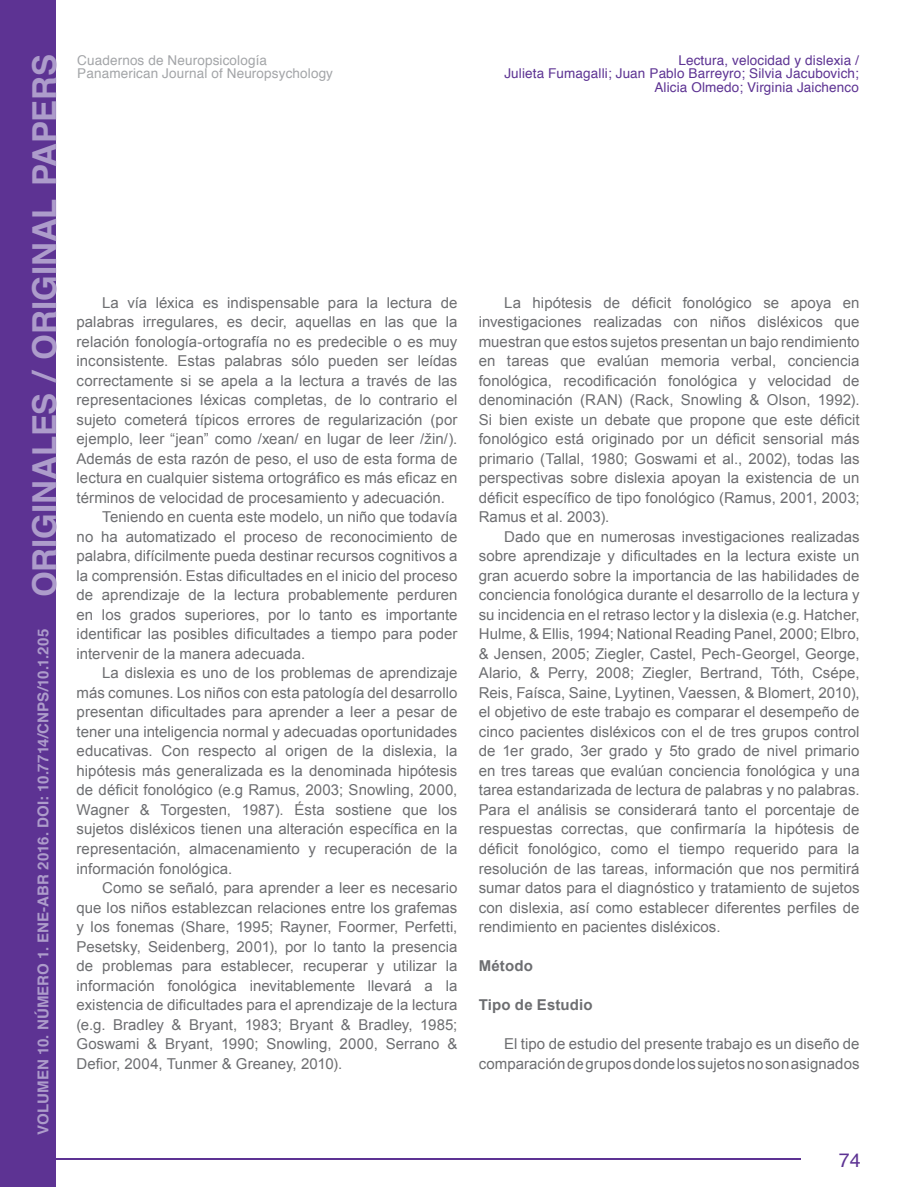
<style>
.page{position:relative;width:915px;height:1187px;background:#fff}
.page>*{position:absolute;margin:0;border:0;box-sizing:border-box;transform-origin:0 0}
.t1{font:19.5px "Helvetica";color:#5d3393}
.t2{font:15px/19.5px "Arial";letter-spacing:.005em;color:#6d6e71;text-align:justify}
.t3{font:700 15px "Helvetica";letter-spacing:.01em;color:#ad9ccb}
.t4{font:700 15px "Arial";letter-spacing:.01em;color:#6d6e71}
.t5{font:13.5px/13.5px "Helvetica";letter-spacing:.01em;color:#5d3393;text-align:right}
.t6{font:13.5px/13.5px "Helvetica";letter-spacing:.01em;color:#a3a5a8}
.s1{font-size:33px}
</style>
<div class="page">
<div style="left:0;top:0;width:55px;height:1186px;background:#5d3393"></div>
<hr style="left:0;top:1157px;width:800px;height:2px;background:#5d3393">
<p class="t3" style="left:31px;top:1134px;width:1081px;rotate:-90deg">VOLUMEN 10. NÚMERO 1. ENE-ABR 2016. DOI: 10.7714/CNPS/10.1.205 <span class="s1">ORIGINALES / ORIGINAL PAPERS</span></p>
<p class="t6" style="left:77px;top:54px;width:257px">Cuadernos de Neuropsicología<br>Panamerican Journal of Neuropsychology</p>
<p class="t2" style="left:102px;top:293px;width:357px">La vía léxica es indispensable para la lectura de</p>
<p class="t2" style="left:77px;top:312px;width:382px">palabras irregulares, es decir, aquellas en las que la</p>
<p class="t2" style="left:77px;top:332px;width:382px">relación fonología-ortografía no es predecible o es muy</p>
<p class="t2" style="left:77px;top:351px;width:382px">inconsistente. Estas palabras sólo pueden ser leídas</p>
<p class="t2" style="left:77px;top:371px;width:382px">correctamente si se apela a la lectura a través de las</p>
<p class="t2" style="left:77px;top:390px;width:382px">representaciones léxicas completas, de lo contrario el</p>
<p class="t2" style="left:77px;top:410px;width:382px">sujeto cometerá típicos errores de regularización (por</p>
<p class="t2" style="left:77px;top:429px;width:382px">ejemplo, leer “jean” como /xean/ en lugar de leer /žin/).</p>
<p class="t2" style="left:77px;top:449px;width:382px">Además de esta razón de peso, el uso de esta forma de</p>
<p class="t2" style="left:77px;top:468px;width:382px">lectura en cualquier sistema ortográfico es más eficaz en</p>
<p class="t2" style="left:77px;top:488px;width:370px">términos de velocidad de procesamiento y adecuación.</p>
<p class="t2" style="left:102px;top:507px;width:357px">Teniendo en cuenta este modelo, un niño que todavía</p>
<p class="t2" style="left:77px;top:527px;width:382px">no ha automatizado el proceso de reconocimiento de</p>
<p class="t2" style="left:77px;top:546px;width:382px">palabra, difícilmente pueda destinar recursos cognitivos a</p>
<p class="t2" style="left:77px;top:566px;width:382px">la comprensión. Estas dificultades en el inicio del proceso</p>
<p class="t2" style="left:77px;top:585px;width:382px">de aprendizaje de la lectura probablemente perduren</p>
<p class="t2" style="left:77px;top:605px;width:382px">en los grados superiores, por lo tanto es importante</p>
<p class="t2" style="left:77px;top:624px;width:382px">identificar las posibles dificultades a tiempo para poder</p>
<p class="t2" style="left:77px;top:644px;width:230px">intervenir de la manera adecuada.</p>
<p class="t2" style="left:102px;top:663px;width:357px">La dislexia es uno de los problemas de aprendizaje</p>
<p class="t2" style="left:77px;top:683px;width:382px">más comunes. Los niños con esta patología del desarrollo</p>
<p class="t2" style="left:77px;top:702px;width:382px">presentan dificultades para aprender a leer a pesar de</p>
<p class="t2" style="left:77px;top:722px;width:382px">tener una inteligencia normal y adecuadas oportunidades</p>
<p class="t2" style="left:77px;top:741px;width:382px">educativas. Con respecto al origen de la dislexia, la</p>
<p class="t2" style="left:77px;top:761px;width:382px">hipótesis más generalizada es la denominada hipótesis</p>
<p class="t2" style="left:77px;top:780px;width:382px">de déficit fonológico (e.g Ramus, 2003; Snowling, 2000,</p>
<p class="t2" style="left:77px;top:800px;width:382px">Wagner &amp; Torgesten, 1987). Ésta sostiene que los</p>
<p class="t2" style="left:77px;top:819px;width:382px">sujetos disléxicos tienen una alteración específica en la</p>
<p class="t2" style="left:77px;top:839px;width:382px">representación, almacenamiento y recuperación de la</p>
<p class="t2" style="left:77px;top:858px;width:157px">información fonológica.</p>
<p class="t2" style="left:102px;top:878px;width:357px">Como se señaló, para aprender a leer es necesario</p>
<p class="t2" style="left:77px;top:897px;width:382px">que los niños establezcan relaciones entre los grafemas</p>
<p class="t2" style="left:77px;top:917px;width:382px">y los fonemas (Share, 1995; Rayner, Foormer, Perfetti,</p>
<p class="t2" style="left:77px;top:936px;width:382px">Pesetsky, Seidenberg, 2001), por lo tanto la presencia</p>
<p class="t2" style="left:77px;top:956px;width:382px">de problemas para establecer, recuperar y utilizar la</p>
<p class="t2" style="left:77px;top:975px;width:382px">información fonológica inevitablemente llevará a la</p>
<p class="t2" style="left:77px;top:995px;width:382px">existencia de dificultades para el aprendizaje de la lectura</p>
<p class="t2" style="left:77px;top:1014px;width:382px">(e.g. Bradley &amp; Bryant, 1983; Bryant &amp; Bradley, 1985;</p>
<p class="t2" style="left:77px;top:1034px;width:382px">Goswami &amp; Bryant, 1990; Snowling, 2000, Serrano &amp;</p>
<p class="t2" style="left:77px;top:1053px;width:267px">Defior, 2004, Tunmer &amp; Greaney, 2010).</p>
<p class="t5" style="left:504px;top:54px;width:356px">Lectura, velocidad y dislexia /<br>Julieta Fumagalli; Juan Pablo Barreyro; Silvia Jacubovich;<br>Alicia Olmedo; Virginia Jaichenco</p>
<p class="t2" style="left:478px;top:293px;width:382px;text-indent:26px">La hipótesis de déficit fonológico se apoya en investigaciones realizadas con niños disléxicos que muestran que estos sujetos presentan un bajo rendimiento en tareas que evalúan memoria verbal, conciencia fonológica, recodificación fonológica y velocidad de denominación (RAN) (Rack, Snowling &amp; Olson, 1992).<br>Si bien existe un debate que propone que este déficit fonológico está originado por un déficit sensorial más primario (Tallal, 1980; Goswami et al., 2002), todas las perspectivas sobre dislexia apoyan la existencia de un déficit específico de tipo fonológico (Ramus, 2001, 2003; Ramus et al. 2003).</p>
<p class="t2" style="left:478px;top:527px;width:382px;text-indent:26px">Dado que en numerosas investigaciones realizadas sobre aprendizaje y dificultades en la lectura existe un gran acuerdo sobre la importancia de las habilidades de conciencia fonológica durante el desarrollo de la lectura y su incidencia en el retraso lector y la dislexia (e.g. Hatcher, Hulme, &amp; Ellis, 1994; National Reading Panel, 2000; Elbro, &amp; Jensen, 2005; Ziegler, Castel, Pech-Georgel, George, Alario, &amp; Perry, 2008; Ziegler, Bertrand, Tóth, Csépe, Reis, Faísca, Saine, Lyytinen, Vaessen, &amp; Blomert, 2010), el objetivo de este trabajo es comparar el desempeño de cinco pacientes disléxicos con el de tres grupos control de 1er grado, 3er grado y 5to grado de nivel primario en tres tareas que evalúan conciencia fonológica y una tarea estandarizada de lectura de palabras y no palabras.<br>Para el análisis se considerará tanto el porcentaje de respuestas correctas, que confirmaría la hipótesis de déficit fonológico, como el tiempo requerido para la resolución de las tareas, información que nos permitirá sumar datos para el diagnóstico y tratamiento de sujetos con dislexia, así como establecer diferentes perfiles de rendimiento en pacientes disléxicos.</p>
<p class="t4" style="left:478px;top:955px;width:56px">Método</p>
<p class="t4" style="left:478px;top:994px;width:115px">Tipo de Estudio</p>
<p class="t2" style="left:478px;top:1034px;width:382px;text-align:right">El tipo de estudio del presente trabajo es un diseño de comparación de grupos donde los sujetos no son asignados</p>
<h1 class="t1" style="left:838px;top:1144px;width:23px">74</h1>
</div>
